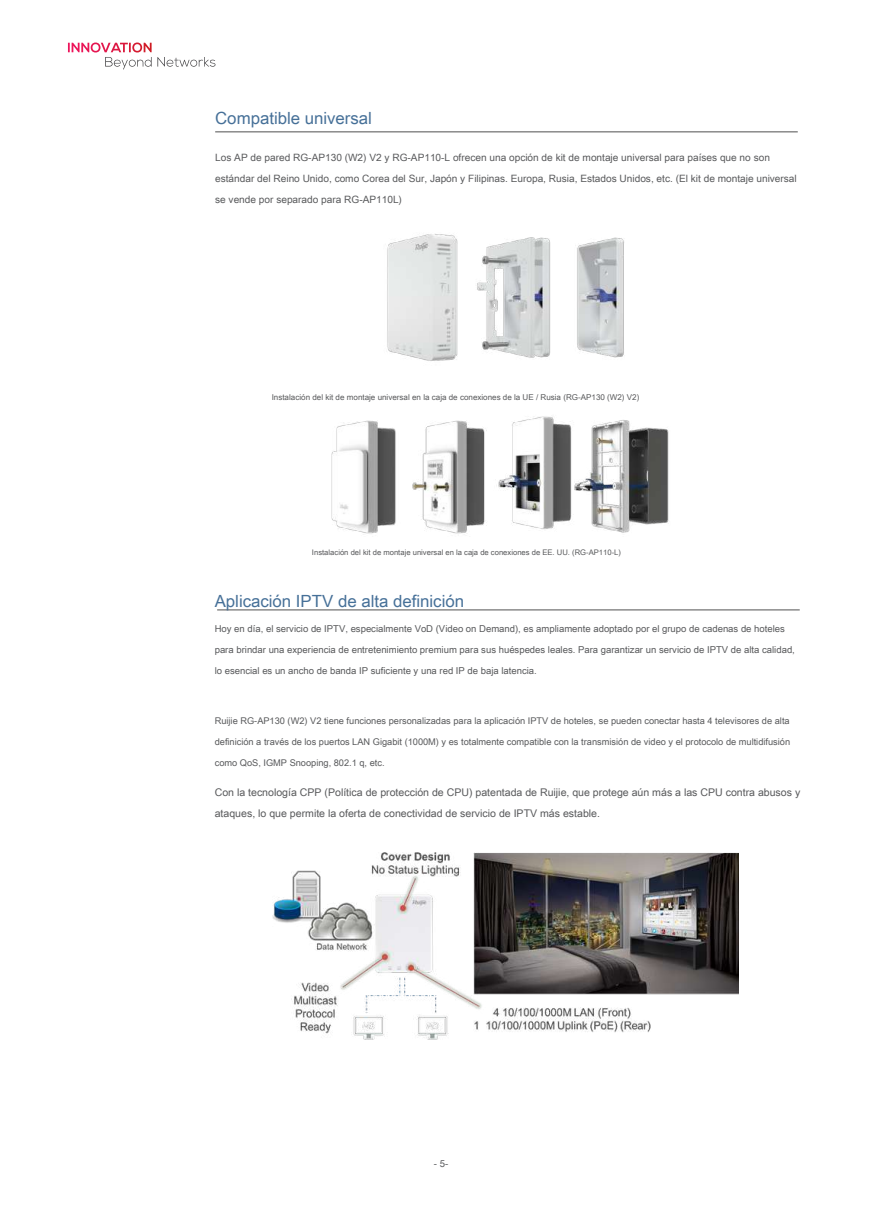
<style>
.page{position:relative;width:893px;height:1212px;background:#fff}
.page>*{position:absolute;margin:0;border:0;box-sizing:border-box;transform-origin:0 0}
.t1{font:16.8px "Arial Unicode MS";color:#467098}
.t2{font:10.5px/21px "Arial Unicode MS";color:#58595b}
.t3{font:10.05px/21px "Arial Unicode MS";color:#58595b}
.t4{font:9.6px "Arial Unicode MS";color:#58595b}
.t5{font:9.45px "Arial Unicode MS";color:#58595b}
.t6{font:9.3px "Arial Unicode MS";color:#58595b}
.t7{font:8.1px "Arial Unicode MS";color:#58595b}
.t8{font:7.65px "Arial Unicode MS";color:#58595b}
</style>
<div class="page">
<svg style="left:68px;top:43px;width:148px;height:26px"></svg>
<hr style="left:217px;top:610px;width:583px;height:1px;background:#505050">
<hr style="left:215px;top:132px;width:583px;height:1px;background:#505050">
<img style="left:331px;top:416px;width:338px;height:118px">
<img style="left:387px;top:234px;width:237px;height:127px">
<img style="left:272px;top:852px;width:466px;height:187px">
<h1 class="t1" style="left:215px;top:106px;width:158px">Compatible universal</h1>
<p class="t3" style="left:215px;top:146px;width:583px">Los AP de pared RG-AP130 (W2) V2 y RG-AP110-L ofrecen una opción de kit de montaje universal para países que no son estándar del Reino Unido, como Corea del Sur, Japón y Filipinas. Europa, Rusia, Estados Unidos, etc. (El kit de montaje universal se vende por separado para RG-AP110L)</p>
<p class="t7" style="left:272px;top:392px;width:369px">Instalación del kit de montaje universal en la caja de conexiones de la UE / Rusia (RG-AP130 (W2) V2)</p>
<p class="t8" style="left:312px;top:546px;width:311px">Instalación del kit de montaje universal en la caja de conexiones de EE. UU. (RG-AP110-L)</p>
<h1 class="t1" style="left:215px;top:589px;width:251px">Aplicación IPTV de alta definición</h1>
<p class="t5" style="left:215px;top:622px;width:572px">Hoy en día, el servicio de IPTV, especialmente VoD (Video on Demand), es ampliamente adoptado por el grupo de cadenas de hoteles</p>
<p class="t5" style="left:215px;top:643px;width:582px">para brindar una experiencia de entretenimiento premium para sus huéspedes leales. Para garantizar un servicio de IPTV de alta calidad,</p>
<p class="t5" style="left:215px;top:664px;width:324px">lo esencial es un ancho de banda IP suficiente y una red IP de baja latencia.</p>
<p class="t6" style="left:215px;top:714px;width:576px">Ruijie RG-AP130 (W2) V2 tiene funciones personalizadas para la aplicación IPTV de hoteles, se pueden conectar hasta 4 televisores de alta</p>
<p class="t6" style="left:215px;top:735px;width:577px">definición a través de los puertos LAN Gigabit (1000M) y es totalmente compatible con la transmisión de video y el protocolo de multidifusión</p>
<p class="t6" style="left:215px;top:756px;width:171px">como QoS, IGMP Snooping, 802.1 q, etc.</p>
<p class="t2" style="left:215px;top:781px;width:587px">Con la tecnología CPP (Política de protección de CPU) patentada de Ruijie, que protege aún más a las CPU contra abusos y ataques, lo que permite la oferta de conectividad de servicio de IPTV más estable.</p>
<p class="t4" style="left:434px;top:1156px;width:16px">- 5-</p>
</div>
